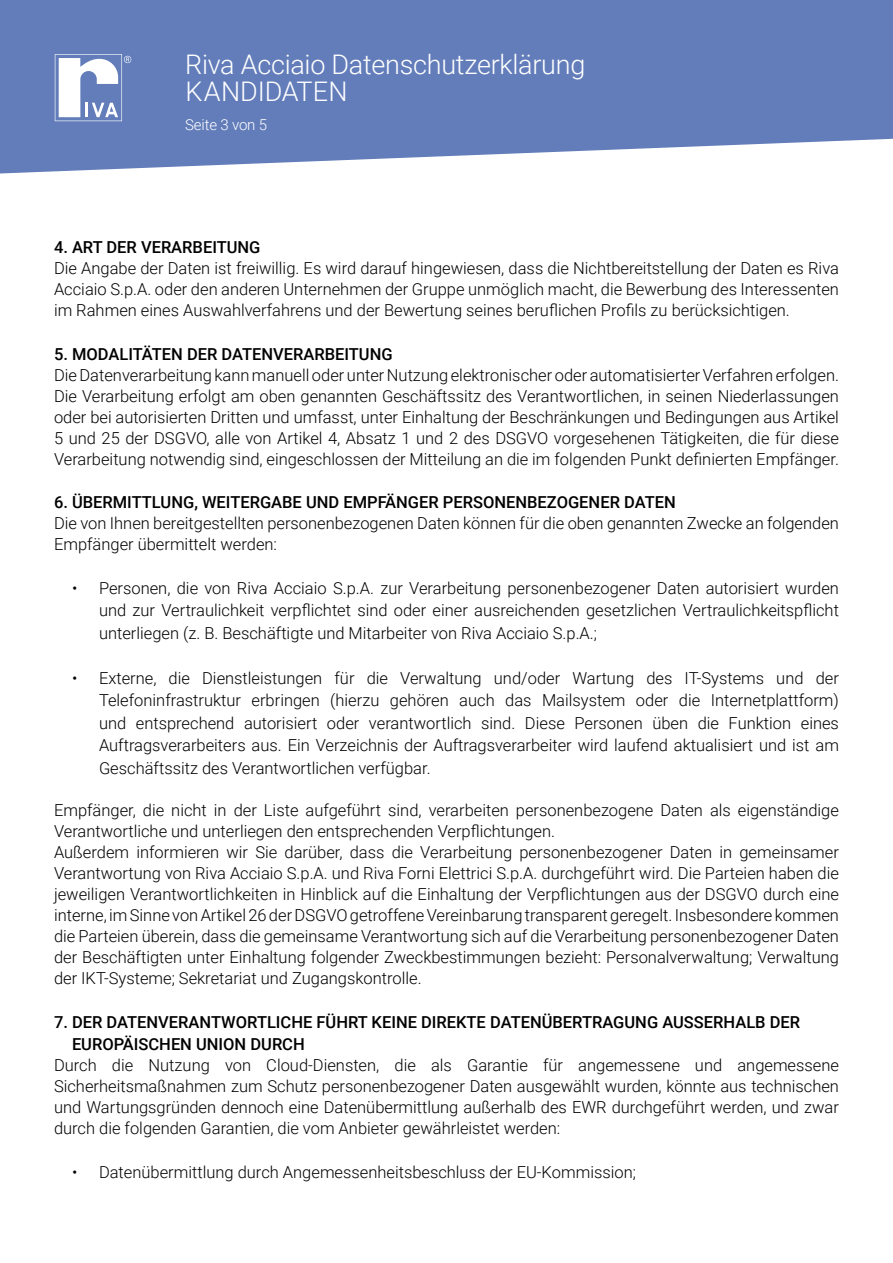
<style>
.page{position:relative;width:893px;height:1263px;background:#fff}
.page>*{position:absolute;margin:0;border:0;box-sizing:border-box;transform-origin:0 0}
.t1{font:300 27px/27px "Roboto";letter-spacing:-.01em;color:#fff}
.t2{font:300 16.5px/21px "Roboto";color:#000;text-align:justify}
.t3{font:500 16.5px/22.5px "Roboto";color:#000}
.t4{font:300 15px "Roboto";letter-spacing:-.01em;color:#fff}
</style>
<div class="page">
<svg style="left:0;top:0;width:893px;height:173px;background:#718ac0"></svg>
<svg style="left:55px;top:54px;width:76px;height:67px"></svg>
<h1 class="t1" style="left:185px;top:50px;width:402px">Riva Acciaio Datenschutzerklärung<br>KANDIDATEN</h1>
<p class="t4" style="left:185px;top:115px;width:84px">Seite 3 von 5</p>
<p class="t3" style="left:54px;top:236px;width:208px">4. ART DER VERARBEITUNG</p>
<p class="t2" style="left:54px;top:257px;width:786px">Die Angabe der Daten ist freiwillig. Es wird darauf hingewiesen, dass die Nichtbereitstellung der Daten es Riva Acciaio S.p.A. oder den anderen Unternehmen der Gruppe unmöglich macht, die Bewerbung des Interessenten im Rahmen eines Auswahlverfahrens und der Bewertung seines beruflichen Profils zu berücksichtigen.</p>
<p class="t3" style="left:54px;top:342px;width:340px">5. MODALITÄTEN DER DATENVERARBEITUNG</p>
<p class="t2" style="left:54px;top:364px;width:786px">Die Datenverarbeitung kann manuell oder unter Nutzung elektronischer oder automatisierter Verfahren erfolgen.<br>Die Verarbeitung erfolgt am oben genannten Geschäftssitz des Verantwortlichen, in seinen Niederlassungen oder bei autorisierten Dritten und umfasst, unter Einhaltung der Beschränkungen und Bedingungen aus Artikel 5 und 25 der DSGVO, alle von Artikel 4, Absatz 1 und 2 des DSGVO vorgesehenen Tätigkeiten, die für diese Verarbeitung notwendig sind, eingeschlossen der Mitteilung an die im folgenden Punkt definierten Empfänger.</p>
<p class="t3" style="left:54px;top:491px;width:623px">6. ÜBERMITTLUNG, WEITERGABE UND EMPFÄNGER PERSONENBEZOGENER DATEN</p>
<p class="t2" style="left:54px;top:512px;width:786px">Die von Ihnen bereitgestellten personenbezogenen Daten können für die oben genannten Zwecke an folgenden<br>Empfänger übermittelt werden:</p>
<p class="t2" style="left:99px;top:576px;width:741px;line-height:22.5px;text-indent:-27px">• Personen, die von Riva Acciaio S.p.A. zur Verarbeitung personenbezogener Daten autorisiert wurden und zur Vertraulichkeit verpflichtet sind oder einer ausreichenden gesetzlichen Vertraulichkeitspflicht unterliegen (z. B. Beschäftigte und Mitarbeiter von Riva Acciaio S.p.A.;</p>
<p class="t2" style="left:99px;top:666px;width:741px;line-height:22.5px;text-indent:-27px">• Externe, die Dienstleistungen für die Verwaltung und/oder Wartung des IT-Systems und der Telefoninfrastruktur erbringen (hierzu gehören auch das Mailsystem oder die Internetplattform) und entsprechend autorisiert oder verantwortlich sind. Diese Personen üben die Funktion eines Auftragsverarbeiters aus. Ein Verzeichnis der Auftragsverarbeiter wird laufend aktualisiert und ist am Geschäftssitz des Verantwortlichen verfügbar.</p>
<p class="t2" style="left:54px;top:799px;width:786px;text-align:left">Empfänger, die nicht in der Liste aufgeführt sind, verarbeiten personenbezogene Daten als eigenständige Verantwortliche und unterliegen den entsprechenden Verpflichtungen.<br>Außerdem informieren wir Sie darüber, dass die Verarbeitung personenbezogener Daten in gemeinsamer Verantwortung von Riva Acciaio S.p.A. und Riva Forni Elettrici S.p.A. durchgeführt wird. Die Parteien haben die jeweiligen Verantwortlichkeiten in Hinblick auf die Einhaltung der Verpflichtungen aus der DSGVO durch eine interne, im Sinne von Artikel 26 der DSGVO getroffene Vereinbarung transparent geregelt. Insbesondere kommen die Parteien überein, dass die gemeinsame Verantwortung sich auf die Verarbeitung personenbezogener Daten der Beschäftigten unter Einhaltung folgender Zweckbestimmungen bezieht: Personalverwaltung; Verwaltung der IKT-Systeme; Sekretariat und Zugangskontrolle.</p>
<p class="t3" style="left:72px;top:1010px;width:730px;text-indent:-18px">7. DER DATENVERANTWORTLICHE FÜHRT KEINE DIREKTE DATENÜBERTRAGUNG AUSSERHALB DER<br>EUROPÄISCHEN UNION DURCH</p>
<p class="t2" style="left:54px;top:1054px;width:786px">Durch die Nutzung von Cloud-Diensten, die als Garantie für angemessene und angemessene Sicherheitsmaßnahmen zum Schutz personenbezogener Daten ausgewählt wurden, könnte aus technischen und Wartungsgründen dennoch eine Datenübermittlung außerhalb des EWR durchgeführt werden, und zwar durch die folgenden Garantien, die vom Anbieter gewährleistet werden:</p>
<p class="t2" style="left:72px;top:1160px;width:565px">• Datenübermittlung durch Angemessenheitsbeschluss der EU-Kommission;</p>
</div>
